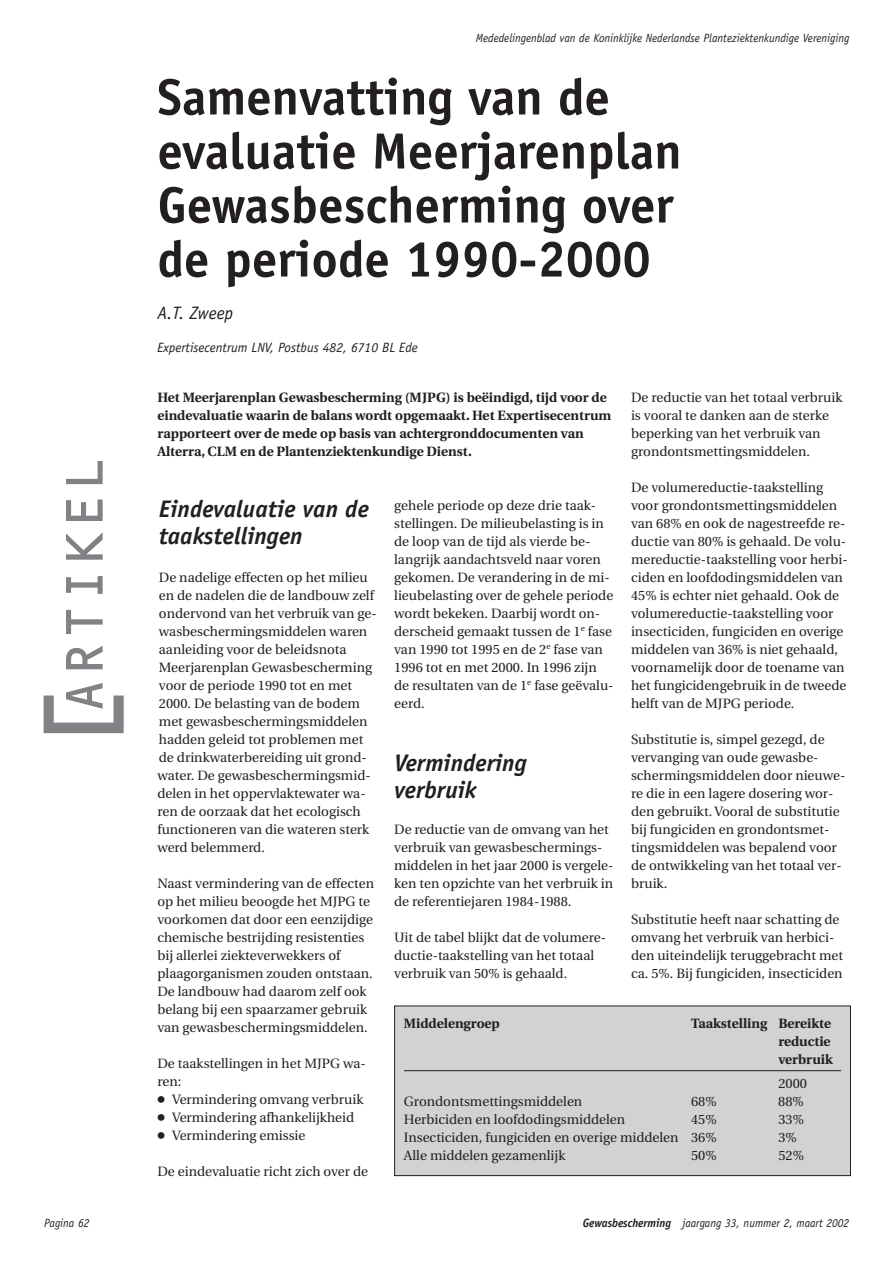
<style>
.page{position:relative;width:893px;height:1262px;background:#fff}
.page>*{position:absolute;margin:0;border:0;box-sizing:border-box;transform-origin:0 0}
.t1{font:108px "OCR C Regular";color:#808285;scale:.95 1}
.t2{font:54px "OCR C Regular";color:#808285;scale:.95 1}
.t3{font:700 51px/54px "Officina Sans";color:#231f20}
.t4{font:italic 700 24px/27px "Officina Sans";color:#231f20}
.t5{font:italic 18px "Officina Sans";color:#231f20}
.t6{font:13.5px/18px "Utopia";color:#231f20}
.t7{font:700 13.5px/18px "Utopia";color:#231f20}
.t8{font:italic 13.5px "Officina Sans";color:#231f20}
.t9{font:italic 12px "Officina Sans";color:#231f20;scale:.95 1}
.s1{font-family:"Universal Newswith Comm Pi"}
.s2{font-weight:700}
</style>
<div class="page">
<div style="left:394px;top:1006px;width:456px;height:169px;background:#d1d2d4"></div>
<hr style="left:404px;top:1070px;width:437px;height:1px;background:#231f20">
<div style="left:394px;top:1005px;width:456px;height:171px;border:1px solid #231f20"></div>
<h2 class="t2" style="left:66px;top:714px;width:274px;rotate:-90deg">ARTIKEL</h2>
<h1 class="t1" style="left:50px;top:751px;width:79px;rotate:-90deg">[</h1>
<p class="t9" style="left:476px;top:33px;width:394px">Mededelingenblad van de Koninklijke Nederlandse Planteziektenkundige Vereniging</p>
<h3 class="t3" style="left:157px;top:74px;width:526px">Samenvatting van de evaluatie Meerjarenplan<br>Gewasbescherming over de periode 1990-2000</h3>
<h3 class="t5" style="left:157px;top:305px;width:77px">A.T. Zweep</h3>
<p class="t8" style="left:157px;top:342px;width:262px">Expertisecentrum LNV, Postbus 482, 6710 BL Ede</p>
<p class="t7" style="left:157px;top:389px;width:455px">Het Meerjarenplan Gewasbescherming (MJPG) is beëindigd, tijd voor de eindevaluatie waarin de balans wordt opgemaakt. Het Expertisecentrum rapporteert over de mede op basis van achtergronddocumenten van Alterra, CLM en de Plantenziektenkundige Dienst.</p>
<p class="t6" style="left:631px;top:389px;width:213px">De reductie van het totaal verbruik is vooral te danken aan de sterke beperking van het verbruik van grondontsmettingsmiddelen.</p>
<p class="t6" style="left:631px;top:479px;width:218px">De volumereductie-taakstelling voor grondontsmettingsmiddelen van 68% en ook de nagestreefde re&shy;ductie van 80% is gehaald. De volu&shy;mereductie-taakstelling voor herbi&shy;ciden en loofdodingsmiddelen van 45% is echter niet gehaald. Ook de volumereductie-taakstelling voor insecticiden, fungiciden en overige middelen van 36% is niet gehaald, voornamelijk door de toename van het fungicidengebruik in de tweede helft van de MJPG periode.</p>
<p class="t6" style="left:631px;top:731px;width:216px">Substitutie is, simpel gezegd, de vervanging van oude gewasbe&shy;schermingsmiddelen door nieuwe&shy;re die in een lagere dosering wor&shy;den gebruikt. Vooral de substitutie bij fungiciden en grondontsmet&shy;tingsmiddelen was bepalend voor de ontwikkeling van het totaal ver&shy;bruik.</p>
<p class="t6" style="left:631px;top:911px;width:213px">Substitutie heeft naar schatting de omvang het verbruik van herbici&shy;den uiteindelijk teruggebracht met ca. 5%. Bij fungiciden, insecticiden</p>
<h3 class="t4" style="left:159px;top:497px;width:211px">Eindevaluatie van de taakstellingen</h3>
<p class="t6" style="left:157px;top:569px;width:221px">De nadelige effecten op het milieu en de nadelen die de landbouw zelf ondervond van het verbruik van ge&shy;wasbeschermingsmiddelen waren aanleiding voor de beleidsnota<br>Meerjarenplan Gewasbescherming voor de periode 1990 tot en met<br>2000. De belasting van de bodem met gewasbeschermingsmiddelen hadden geleid tot problemen met de drinkwaterbereiding uit grond&shy;water. De gewasbeschermingsmid&shy;delen in het oppervlaktewater wa&shy;ren de oorzaak dat het ecologisch functioneren van die wateren sterk werd belemmerd.</p>
<p class="t6" style="left:157px;top:875px;width:218px">Naast vermindering van de effecten op het milieu beoogde het MJPG te voorkomen dat door een eenzijdige chemische bestrijding resistenties bij allerlei ziekteverwekkers of plaagorganismen zouden ontstaan.<br>De landbouw had daarom zelf ook belang bij een spaarzamer gebruik van gewasbeschermingsmiddelen.</p>
<p class="t6" style="left:157px;top:1055px;width:210px">De taakstellingen in het MJPG wa&shy;ren:</p>
<p class="t6" style="left:157px;top:1091px;width:207px"><span class="s1">●</span> Vermindering omvang verbruik</p>
<p class="t6" style="left:157px;top:1109px;width:198px"><span class="s1">●</span> Vermindering afhankelijkheid</p>
<p class="t6" style="left:157px;top:1127px;width:149px"><span class="s1">●</span> Vermindering emissie</p>
<p class="t6" style="left:157px;top:1163px;width:212px">De eindevaluatie richt zich over de</p>
<p class="t6" style="left:394px;top:497px;width:221px">gehele periode op deze drie taak&shy;stellingen. De milieubelasting is in de loop van de tijd als vierde be&shy;langrijk aandachtsveld naar voren gekomen. De verandering in de mi&shy;lieubelasting over de gehele periode wordt bekeken. Daarbij wordt on&shy;derscheid gemaakt tussen de 1<sup>e</sup> fase van 1990 tot 1995 en de 2<sup>e</sup> fase van<br>1996 tot en met 2000. In 1996 zijn de resultaten van de 1<sup>e</sup> fase geëvalu&shy;eerd.</p>
<h3 class="t4" style="left:394px;top:751px;width:134px">Vermindering verbruik</h3>
<p class="t6" style="left:394px;top:821px;width:221px">De reductie van de omvang van het verbruik van gewasbeschermings&shy;middelen in het jaar 2000 is vergele&shy;ken ten opzichte van het verbruik in de referentiejaren 1984-1988.</p>
<p class="t6" style="left:394px;top:929px;width:213px">Uit de tabel blijkt dat de volumere&shy;ductie-taakstelling van het totaal verbruik van 50% is gehaald.</p>
<p class="t7" style="left:404px;top:1015px;width:97px">Middelengroep</p>
<p class="t7" style="left:778px;top:1015px;width:56px;text-indent:-87px">Taakstelling Bereikte reductie verbruik</p>
<p class="t6" style="left:778px;top:1076px;width:30px">2000</p>
<p class="t6" style="left:404px;top:1094px;width:180px">Grondontsmettingsmiddelen</p>
<p class="t6" style="left:691px;top:1094px;width:27px">68%</p>
<p class="t6" style="left:778px;top:1094px;width:27px">88%</p>
<p class="t6" style="left:404px;top:1112px;width:223px">Herbiciden en loofdodingsmiddelen</p>
<p class="t6" style="left:691px;top:1112px;width:27px">45%</p>
<p class="t6" style="left:778px;top:1112px;width:27px">33%</p>
<p class="t6" style="left:404px;top:1130px;width:314px">Insecticiden, fungiciden en overige middelen 36%</p>
<p class="t6" style="left:778px;top:1130px;width:20px">3%</p>
<p class="t6" style="left:404px;top:1148px;width:163px">Alle middelen gezamenlijk</p>
<p class="t6" style="left:691px;top:1148px;width:27px">50%</p>
<p class="t6" style="left:778px;top:1148px;width:27px">52%</p>
<p class="t9" style="left:44px;top:1218px;width:49px">Pagina 62</p>
<p class="t9" style="left:582px;top:1218px;width:282px"><span class="s2">Gewasbescherming</span> jaargang 33, nummer 2, maart 2002</p>
</div>
